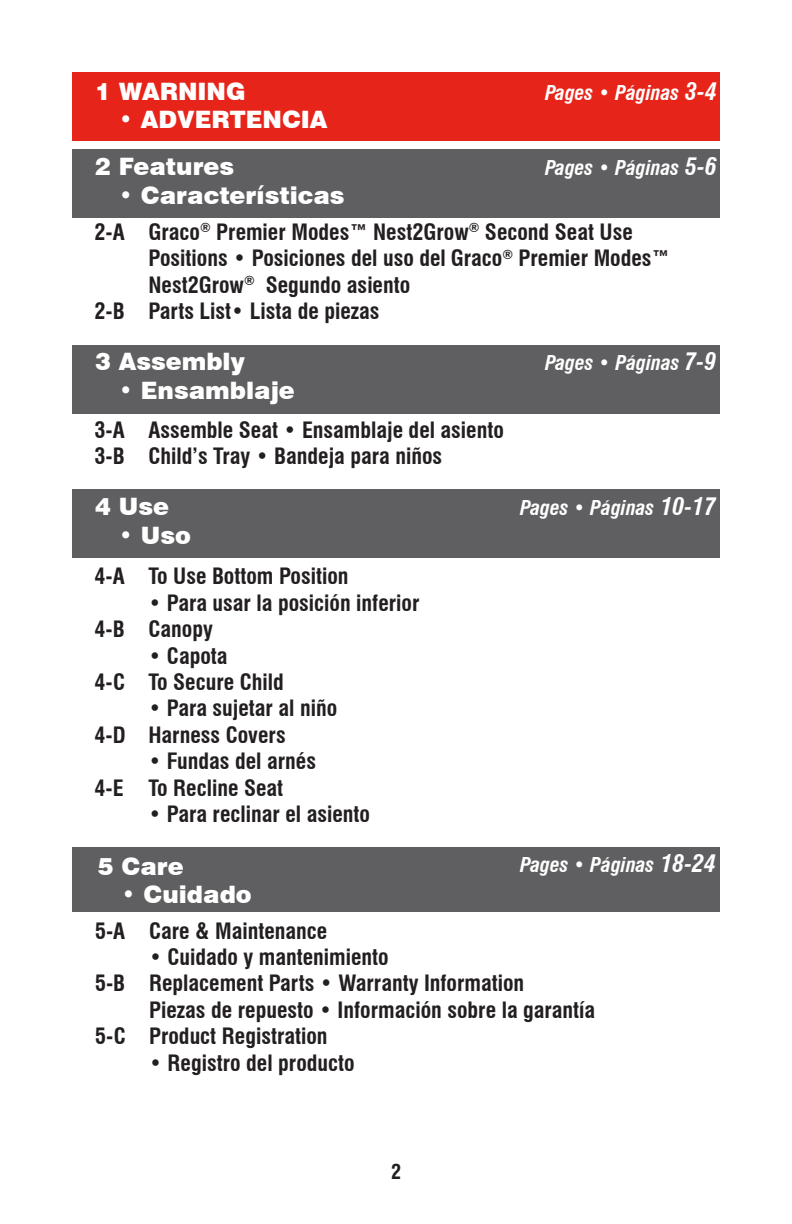
<style>
.page{position:relative;width:792px;height:1224px;background:#fff}
.page>*{position:absolute;margin:0;border:0;box-sizing:border-box;transform-origin:0 0}
.CONTENTS-titles{font:900 24px "Swiss 721 BT";color:#fff}
.t1{font:700 condensed 22px/26.4px "Swiss 721 BT";color:#231f20}
.t2{font:italic 700 condensed 20px "Swiss 721 BT";color:#fff}
.t3{font:700 condensed 20px "Swiss 721 BT";color:#231f20}
.s1{font-size:24px}
</style>
<div class="page">
<div style="left:72px;top:848px;width:648px;height:64px;background:#5f5f62"></div>
<div style="left:72px;top:490px;width:648px;height:68px;background:#5f5f62"></div>
<div style="left:72px;top:72px;width:648px;height:68px;background:#e72419"></div>
<div style="left:72px;top:149px;width:648px;height:68px;background:#5f5f62"></div>
<div style="left:72px;top:345px;width:648px;height:68px;background:#5f5f62"></div>
<p class="CONTENTS-titles" style="left:95px;top:76px;width:152px">1 WARNING</p>
<p class="CONTENTS-titles" style="left:119px;top:105px;width:210px">• ADVERTENCIA</p>
<p class="CONTENTS-titles" style="left:95px;top:152px;width:141px">2 Features</p>
<p class="CONTENTS-titles" style="left:119px;top:181px;width:227px">• Características</p>
<p class="t2" style="left:545px;top:80px;width:174px">Pages • Páginas <span class="s1">3-4</span></p>
<p class="t2" style="left:545px;top:156px;width:174px">Pages • Páginas <span class="s1">5-6</span></p>
<p class="t1" style="left:148px;top:219px;width:523px;text-indent:-54px">2-A Graco<sup>®</sup> Premier Modes™ Nest2Grow<sup>®</sup> Second Seat Use<br>Positions • Posiciones del uso del Graco<sup>®</sup> Premier Modes™<br>Nest2Grow<sup>®</sup> Segundo asiento</p>
<p class="t1" style="left:94px;top:298px;width:287px">2-B Parts List• Lista de piezas</p>
<p class="CONTENTS-titles" style="left:95px;top:347px;width:151px">3 Assembly</p>
<p class="CONTENTS-titles" style="left:119px;top:376px;width:178px">• Ensamblaje</p>
<p class="t1" style="left:94px;top:417px;width:411px">3-A Assemble Seat • Ensamblaje del asiento</p>
<p class="t1" style="left:94px;top:443px;width:349px">3-B Child’s Tray • Bandeja para niños</p>
<p class="CONTENTS-titles" style="left:95px;top:492px;width:75px">4 Use</p>
<p class="CONTENTS-titles" style="left:119px;top:521px;width:74px">• Uso</p>
<p class="t1" style="left:94px;top:563px;width:256px">4-A To Use Bottom Position</p>
<p class="t1" style="left:149px;top:590px;width:273px">• Para usar la posición inferior</p>
<p class="t1" style="left:94px;top:616px;width:120px">4-B Canopy</p>
<p class="t1" style="left:148px;top:642px;width:81px">• Capota</p>
<p class="t1" style="left:94px;top:669px;width:191px">4-C To Secure Child</p>
<p class="t1" style="left:148px;top:695px;width:190px">• Para sujetar al niño</p>
<p class="t1" style="left:94px;top:722px;width:193px">4-D Harness Covers</p>
<p class="t1" style="left:148px;top:748px;width:169px">• Fundas del arnés</p>
<p class="t1" style="left:94px;top:774px;width:190px">4-E To Recline Seat</p>
<p class="t1" style="left:148px;top:801px;width:223px">• Para reclinar el asiento</p>
<p class="CONTENTS-titles" style="left:98px;top:852px;width:87px">5 Care</p>
<p class="CONTENTS-titles" style="left:122px;top:880px;width:132px">• Cuidado</p>
<p class="t2" style="left:545px;top:351px;width:173px">Pages • Páginas <span class="s1">7-9</span></p>
<p class="t2" style="left:520px;top:496px;width:198px">Pages • Páginas <span class="s1">10-17</span></p>
<p class="t2" style="left:520px;top:853px;width:198px">Pages • Páginas <span class="s1">18-24</span></p>
<p class="t1" style="left:95px;top:917px;width:234px">5-A Care &amp; Maintenance</p>
<p class="t1" style="left:149px;top:944px;width:241px">• Cuidado y mantenimiento</p>
<p class="t1" style="left:149px;top:970px;width:448px;text-indent:-54px">5-B Replacement Parts • Warranty Information<br>Piezas de repuesto • Información sobre la garantía</p>
<p class="t1" style="left:95px;top:1023px;width:234px">5-C Product Registration</p>
<p class="t1" style="left:149px;top:1049px;width:207px">• Registro del producto</p>
<p class="t3" style="left:391px;top:1160px;width:11px">2</p>
</div>
